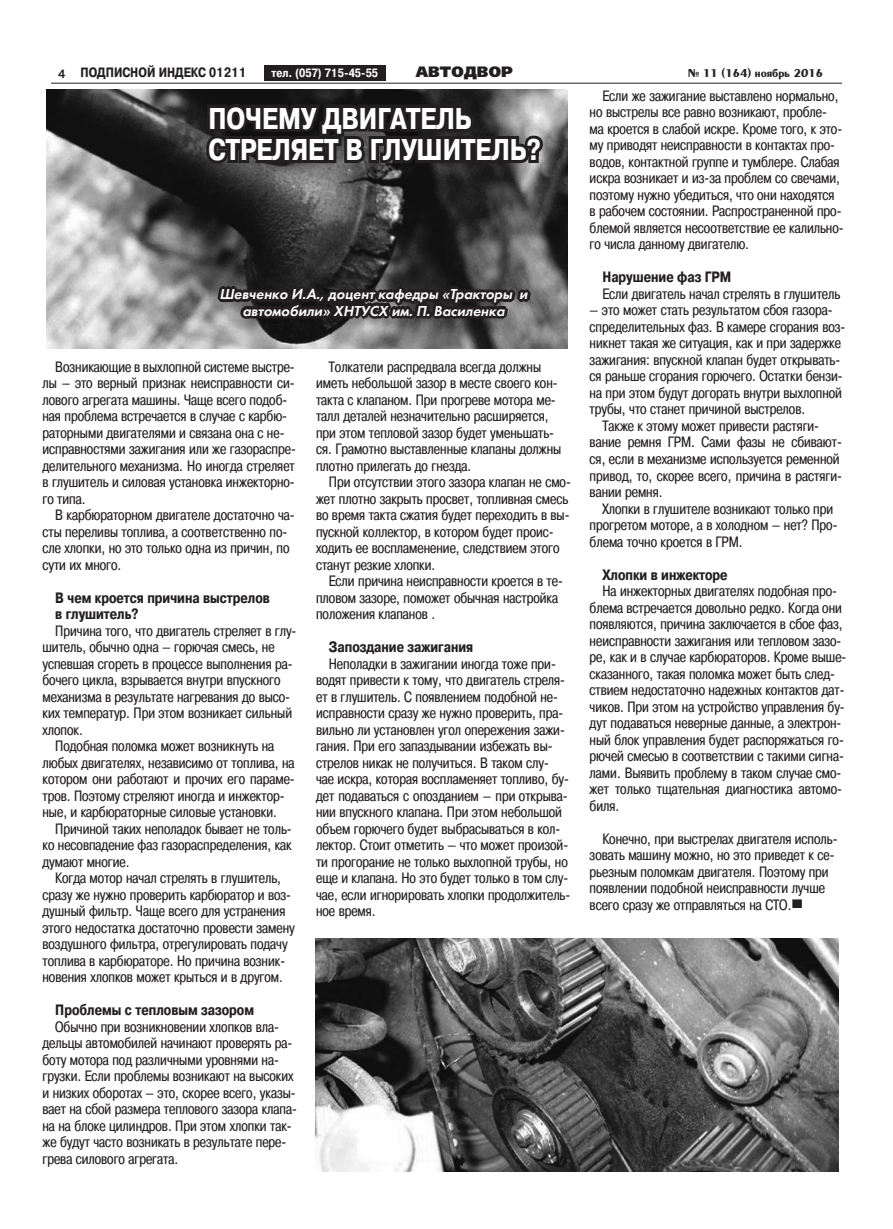
<style>
.page{position:relative;width:893px;height:1229px;background:#fff}
.page>*{position:absolute;margin:0;border:0;box-sizing:border-box;transform-origin:0 0}
.t1{font:700 30px/31.5px "Pragmatica Cond C";color:#fff}
.t2{font:15px/16.5px "Pragmatica Cond C";color:#231f20}
.t3{font:700 15px/16.5px "Pragmatica Cond C";color:#231f20}
.t4{font:italic 15px/16.5px "Futura Demi C";color:#fff;text-align:center}
.t5{font:15px "Free Set Black C";color:#231f20}
.t6{font:700 13.5px "Pragmatica Cond C";color:#231f20}
.t7{font:700 12px "Pragmatica Cond C";color:#fff}
.t8{font:700 12px "Penta";color:#231f20}
.s1{font-family:"Pragmatica Light C";font-size:12px}
</style>
<div class="page">
<hr style="left:51px;top:83px;width:791px;height:1px;background:#231f20">
<div style="left:264px;top:65px;width:122px;height:15px;background:#231f20"></div>
<img style="left:47px;top:89px;width:521px;height:259px">
<img style="left:315px;top:938px;width:524px;height:233px">
<svg style="left:203px;top:80px;width:343px;height:87px;background:#403e3f"></svg>
<div style="left:793px;top:900px;width:8px;height:7px;background:#231f20"></div>
<div style="left:792px;top:899px;width:10px;height:9px;border:2px solid #231f20"></div>
<svg style="left:214px;top:274px;width:321px;height:75px;background:#4c4a4b"></svg>
<p class="t6" style="left:58px;top:65px;width:190px"><span class="s1">4</span> ПОДПИСНОЙ ИНДЕКС 01211</p>
<p class="t7" style="left:272px;top:66px;width:108px">тел. (057) 715-45-55</p>
<p class="t5" style="left:416px;top:64px;width:99px">АВТОДВОР</p>
<p class="t8" style="left:688px;top:67px;width:137px">№ 11 (164) ноябрь 2016</p>
<h1 class="t1" style="left:208px;top:103px;width:334px">ПОЧЕМУ ДВИГАТЕЛЬ<br>СТРЕЛЯЕТ В ГЛУШИТЕЛЬ?</h1>
<p class="t4" style="left:219px;top:286px;width:313px">Шевченко И.А.,доценткафедры «Тракторы и автомобили» ХНТУСХ им.П.Василенка</p>
<p class="t2" style="left:43px;top:358px;width:255px;text-indent:13px">Возникающие в выхлопной системе выстре&shy;лы – это верный признак неисправности си&shy;лового агрегата машины. Чаще всего подоб&shy;ная проблема встречается в случае с карбю&shy;раторными двигателями и связана она с не&shy;исправностями зажигания или же газораспре&shy;делительного механизма. Но иногда стреляет в глушитель и силовая установка инжекторно&shy;го типа.</p>
<p class="t2" style="left:43px;top:507px;width:254px;text-indent:13px">В карбюраторном двигателе достаточно ча&shy;сты переливы топлива, а соответственно по&shy;сле хлопки, но это только одна из причин, по сути их много.</p>
<p class="t3" style="left:55px;top:589px;width:216px">В чем кроется причина выстрелов в глушитель?</p>
<p class="t2" style="left:43px;top:622px;width:255px;text-indent:13px">Причина того, что двигатель стреляет в глу&shy;шитель, обычно одна – горючая смесь, не успевшая сгореть в процессе выполнения ра&shy;бочего цикла, взрывается внутри впускного механизма в результате нагревания до высо&shy;ких температур. При этом возникает сильный хлопок.</p>
<p class="t2" style="left:43px;top:738px;width:254px;text-indent:13px">Подобная поломка может возникнуть на любых двигателях, независимо от топлива, на котором они работают и прочих его параме&shy;тров. Поэтому стреляют иногда и инжектор&shy;ные, и карбюраторные силовые установки.</p>
<p class="t2" style="left:43px;top:820px;width:251px;text-align:justify;text-indent:13px">Причиной таких неполадок бывает не толь&shy;ко несовпадение фаз газораспределения, как думают многие.</p>
<p class="t2" style="left:43px;top:870px;width:254px;text-indent:13px">Когда мотор начал стрелять в глушитель, сразу же нужно проверить карбюратор и воз&shy;душный фильтр. Чаще всего для устранения этого недостатка достаточно провести замену воздушного фильтра, отрегулировать подачу топлива в карбюраторе. Но причина возник&shy;новения хлопков может крыться и в другом.</p>
<p class="t3" style="left:55px;top:1002px;width:200px">Проблемы с тепловым зазором</p>
<p class="t2" style="left:43px;top:1018px;width:256px;text-indent:13px">Обычно при возникновении хлопков вла&shy;дельцы автомобилей начинают проверять ра&shy;боту мотора под различными уровнями на&shy;грузки. Если проблемы возникают на высоких и низких оборотах – это, скорее всего, указы&shy;вает на сбой размера теплового зазора клапа&shy;на на блоке цилиндров. При этом хлопки так&shy;же будут часто возникать в результате пере&shy;грева силового агрегата.</p>
<p class="t2" style="left:316px;top:358px;width:247px;text-indent:13px">Толкатели распредвала всегда должны иметь небольшой зазор в месте своего кон&shy;такта с клапаном. При прогреве мотора ме&shy;талл деталей незначительно расширяется, при этом тепловой зазор будет уменьшать&shy;ся. Грамотно выставленные клапаны должны плотно прилегать до гнезда.</p>
<p class="t2" style="left:316px;top:474px;width:256px;text-indent:13px">При отсутствии этого зазора клапан не смо&shy;жет плотно закрыть просвет, топливная смесь во время такта сжатия будет переходить в вы&shy;пускной коллектор, в котором будет проис&shy;ходить ее воспламенение, следствием этого станут резкие хлопки.</p>
<p class="t2" style="left:316px;top:573px;width:248px;text-indent:13px">Если причина неисправности кроется в те&shy;пловом зазоре, поможет обычная настройка положения клапанов .</p>
<p class="t3" style="left:329px;top:639px;width:146px">Запоздание зажигания</p>
<p class="t2" style="left:316px;top:655px;width:256px;text-indent:13px">Неполадки в зажигании иногда тоже при&shy;водят привести к тому, что двигатель стреля&shy;ет в глушитель. С появлением подобной не&shy;исправности сразу же нужно проверить, пра&shy;вильно ли установлен угол опережения зажи&shy;гания. При его запаздывании избежать вы&shy;стрелов никак не получиться. В таком слу&shy;чае искра, которая воспламеняет топливо, бу&shy;дет подаваться с опозданием – при открыва&shy;нии впускного клапана. При этом небольшой объем горючего будет выбрасываться в кол&shy;лектор. Стоит отметить — что может произой&shy;ти прогорание не только выхлопной трубы, но еще и клапана. Но это будет только в том слу&shy;чае, если игнорировать хлопки продолжитель&shy;ное время.</p>
<p class="t2" style="left:590px;top:88px;width:256px;text-indent:13px">Если же зажигание выставлено нормально, но выстрелы все равно возникают, пробле&shy;ма кроется в слабой искре. Кроме того, к это&shy;му приводят неисправности в контактах про&shy;водов, контактной группе и тумблере. Слабая искра возникает и из-за проблем со свечами, поэтому нужно убедиться, что они находятся в рабочем состоянии. Распространенной про&shy;блемой является несоответствие ее калильно&shy;го числа данному двигателю .</p>
<p class="t3" style="left:602px;top:269px;width:130px">Нарушение фаз ГРМ</p>
<p class="t2" style="left:602px;top:286px;width:239px">Если двигатель начал стрелять в глушитель</p>
<p class="t2" style="left:590px;top:302px;width:244px">— это может стать результатом сбоя газора-</p>
<p class="t2" style="left:590px;top:319px;width:257px">спределительных фаз. В камере сгорания воз-</p>
<p class="t2" style="left:590px;top:335px;width:253px">никнет такая же ситуация, как и при задержке</p>
<p class="t2" style="left:590px;top:352px;width:252px">зажигания: впускной клапан будет открывать-</p>
<p class="t2" style="left:590px;top:368px;width:255px">ся раньше сгорания горючего. Остатки бензи-</p>
<p class="t2" style="left:590px;top:385px;width:254px">на при этом будут догорать внутри выхлопной</p>
<p class="t2" style="left:590px;top:401px;width:217px">трубы, что станет причиной выстрелов.</p>
<p class="t2" style="left:602px;top:418px;width:218px">Также к этому может привести растяги-</p>
<p class="t2" style="left:590px;top:434px;width:254px">вание ремня ГРМ. Сами фазы не сбивают-</p>
<p class="t2" style="left:590px;top:451px;width:251px">ся, если в механизме используется ременной</p>
<p class="t2" style="left:590px;top:467px;width:254px">привод, то, скорее всего, причина в растяги-</p>
<p class="t2" style="left:590px;top:484px;width:74px">вании ремня.</p>
<p class="t2" style="left:602px;top:500px;width:232px">Хлопки в глушителе возникают только при</p>
<p class="t2" style="left:590px;top:517px;width:249px">прогретом моторе, а в холодном – нет? Про-</p>
<p class="t2" style="left:590px;top:533px;width:155px">блема точно кроется в ГРМ .</p>
<p class="t3" style="left:602px;top:566px;width:127px">Хлопки в инжекторе</p>
<p class="t2" style="left:590px;top:583px;width:258px;text-indent:13px">На инжекторных двигателях подобная про&shy;блема встречается довольно редко. Когда они появляются, причина заключается в сбое фаз, неисправности зажигания или тепловом зазо&shy;ре, как и в случае карбюраторов. Кроме выше&shy;сказанного, такая поломка может быть след&shy;ствием недостаточно надежных контактов дат&shy;чиков. При этом на устройство управления бу&shy;дут подаваться неверные данные, а электрон&shy;ный блок управления будет распоряжаться го&shy;рючей смесью в соответствии с такими сигна&shy;лами. Выявить проблему в таком случае смо&shy;жет только тщательная диагностика автомо&shy;биля.</p>
<p class="t2" style="left:590px;top:830px;width:249px;text-indent:13px">Конечно, при выстрелах двигателя исполь&shy;зовать машину можно, но это приведет к се&shy;рьезным поломкам двигателя. Поэтому при появлении подобной неисправности лучше всего сразу же отправляться на СТО.</p>
</div>
